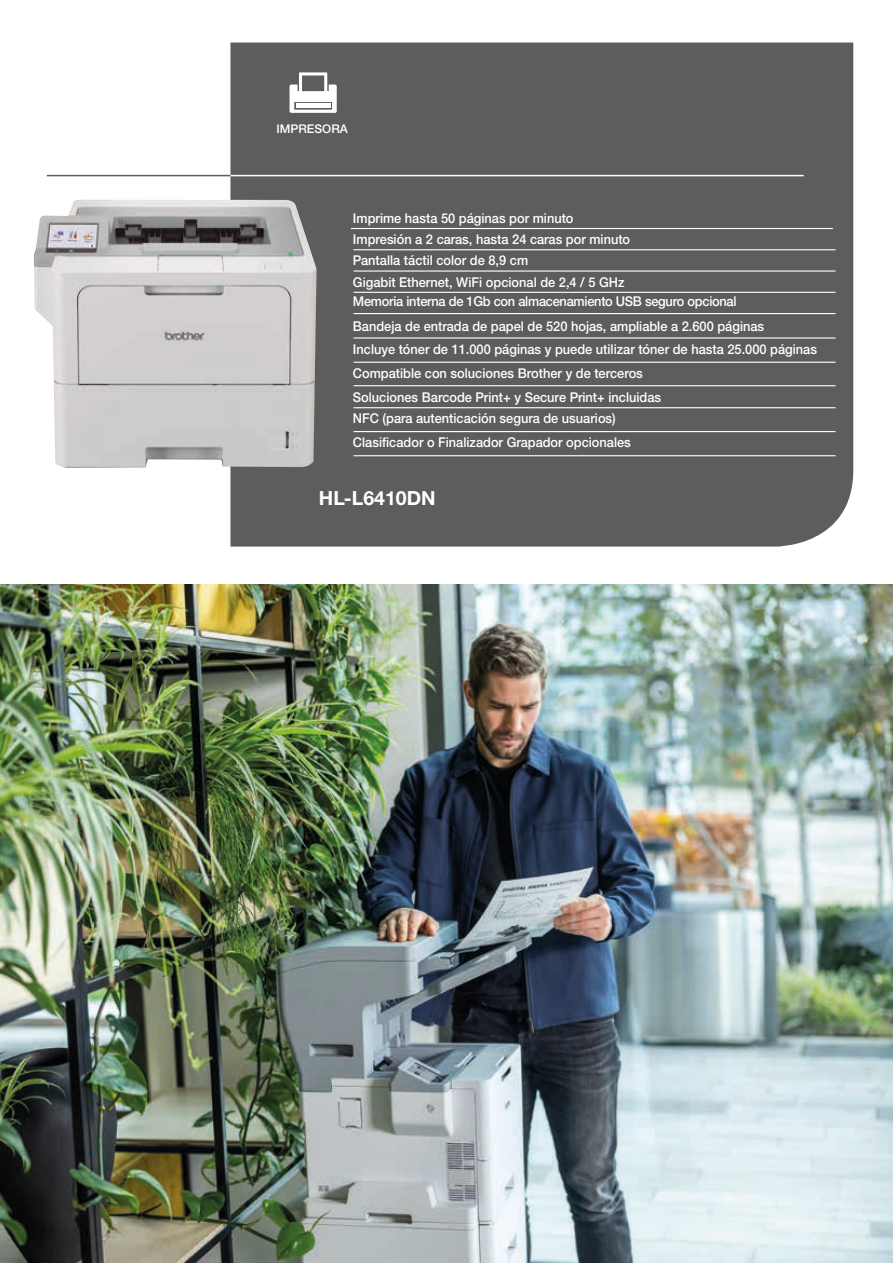
<style>
.page{position:relative;width:893px;height:1263px;background:#fff}
.page>*{position:absolute;margin:0;border:0;box-sizing:border-box;transform-origin:0 0}
.t1{font:700 19.5px "Helvetica Neue LTW1 G";color:#fff}
.t2{font:500 13.5px/21.3px "Helvetica Neue LTW1 G";color:#fff;scale:.95 1}
.t3{font:500 13.5px "Helvetica Neue LTW1 G";letter-spacing:-.02em;color:#fff;scale:.95 1}
.t4{font:500 12px "Helvetica Neue LTW1 G";color:#fff}
</style>
<div class="page">
<img style="left:0;top:584px;width:893px;height:679px">
<div style="left:230px;top:43px;width:623px;height:503px;background:#5d5d5c"></div>
<hr style="left:47px;top:175px;width:276px;height:1px;background:#5d5d5c">
<hr style="left:230px;top:175px;width:574px;height:1px;background:#fff">
<svg style="left:290px;top:72px;width:47px;height:41px"></svg>
<div style="left:296px;top:103px;width:35px;height:5px;background:#fff"></div>
<hr style="left:353px;top:249px;width:483px;height:1px;background:#fff">
<hr style="left:353px;top:270px;width:483px;height:2px;background:#fff">
<hr style="left:353px;top:292px;width:483px;height:1px;background:#fff">
<hr style="left:353px;top:313px;width:483px;height:1px;background:#fff">
<hr style="left:353px;top:337px;width:483px;height:2px;background:#fff">
<hr style="left:353px;top:362px;width:483px;height:1px;background:#fff">
<hr style="left:353px;top:385px;width:483px;height:1px;background:#fff">
<hr style="left:351px;top:228px;width:482px;height:1px;background:#fff">
<hr style="left:353px;top:455px;width:483px;height:1px;background:#fff">
<hr style="left:353px;top:407px;width:483px;height:1px;background:#fff">
<hr style="left:353px;top:431px;width:483px;height:1px;background:#fff">
<img style="left:34px;top:200px;width:283px;height:268px">
<p class="t4" style="left:276px;top:121px;width:73px">IMPRESORA</p>
<p class="t2" style="left:353px;top:207px;width:293px">Imprime hasta 50 páginas por minuto Impresión a 2 caras, hasta 24 caras por minuto Pantalla táctil color de 8,9 cm<br>Gigabit Ethernet, WiFi opcional de 2,4 / 5 GHz</p>
<p class="t3" style="left:353px;top:293px;width:405px">Memoria interna de 1Gb con almacenamiento USB seguro opcional</p>
<p class="t2" style="left:353px;top:338px;width:490px">Incluye tóner de 11.000 páginas y puede utilizar tóner de hasta 25.000 páginas</p>
<p class="t2" style="left:353px;top:315px;width:434px">Bandeja de entrada de papel de 520 hojas, ampliable a 2.600 páginas</p>
<p class="t2" style="left:353px;top:362px;width:326px;line-height:23.2px">Compatible con soluciones Brother y de terceros<br>Soluciones Barcode Print+ y Secure Print+ incluidas</p>
<p class="t2" style="left:353px;top:406px;width:294px;line-height:24.3px">NFC (para autenticación segura de usuarios)<br>Clasificador o Finalizador Grapador opcionales</p>
<h1 class="t1" style="left:319px;top:486px;width:118px">HL-L6410DN</h1>
</div>
